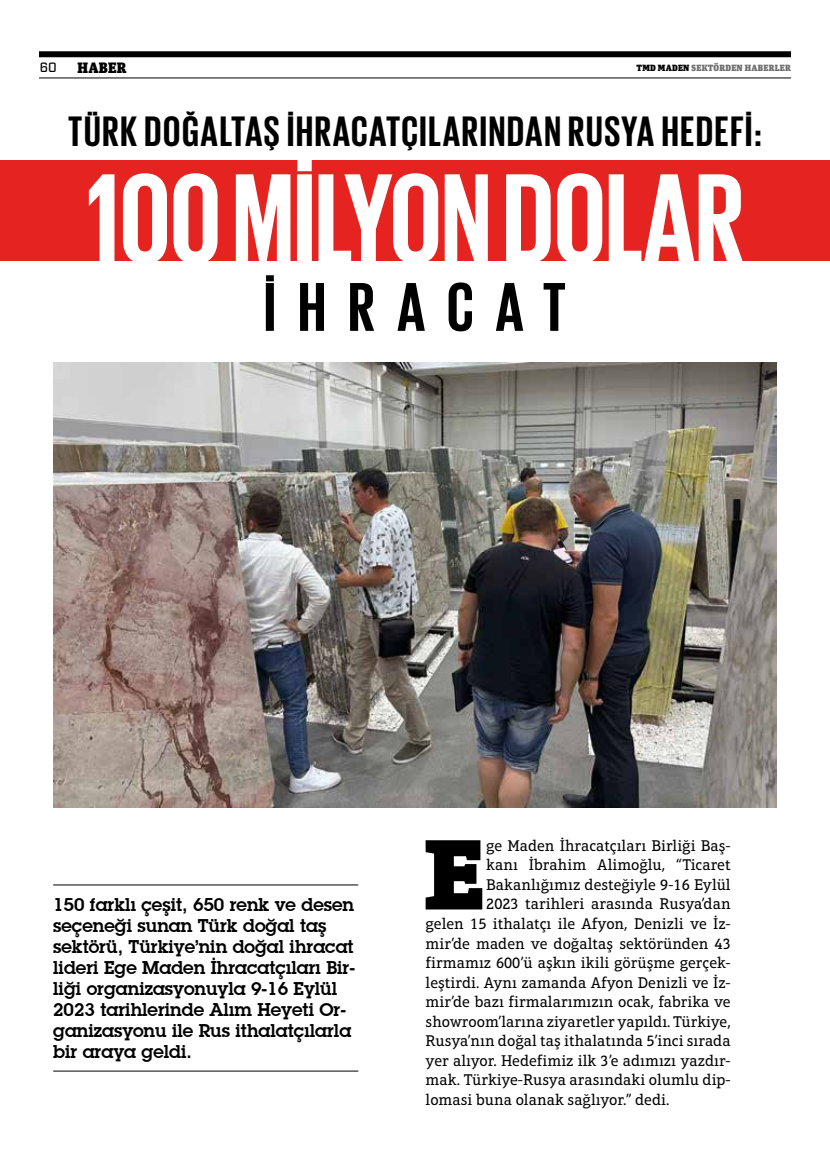
<style>
.page{position:relative;width:830px;height:1170px;background:#fff}
.page>*{position:absolute;margin:0;border:0;box-sizing:border-box;transform-origin:0 0}
.t1{font:700 130.5px "Giorgio Sans";color:#fff}
.t2{font:900 101.85px "Aptifer Slab LT Pro";color:#000}
.t3{font:700 70.5px "Giorgio Sans";letter-spacing:.315em;color:#000}
.t4{font:700 43.5px "Giorgio Sans";letter-spacing:.04em;color:#000}
.t5{font:700 18px/21px "Lubalin Graph";color:#000}
.t6{font:15.75px "Aptifer Slab LT Pro";color:#000}
.t7{font:900 15px "Unit Slab Pro";letter-spacing:.02em;color:#000}
.t8{font:500 13.5px "Industry";color:#000}
.t9{font:900 9px "Unit Slab Pro";letter-spacing:.02em;color:#706f6f}
.s1{color:#000}
</style>
<div class="page">
<div style="left:0;top:160px;width:829px;height:101px;background:#e52421"></div>
<hr style="left:53px;top:884px;width:305px;height:1px;background:#000">
<hr style="left:53px;top:1070px;width:305px;height:1px;background:#000">
<img style="left:53px;top:362px;width:723px;height:445px">
<div style="left:39px;top:51px;width:751px;height:6px;background:#000"></div>
<hr style="left:39px;top:78px;width:751px;height:1px;background:#000">
<p class="t8" style="left:40px;top:60px;width:18px">60</p>
<p class="t7" style="left:77px;top:57px;width:51px">HABER</p>
<p class="t9" style="left:636px;top:61px;width:156px"><span class="s1">TMD MADEN</span> SEKTÖRDEN HABERLER</p>
<h3 class="t4" style="left:68px;top:109px;width:694px">TÜRK DOĞALTAŞ İHRACATÇILARINDAN RUSYA HEDEFİ:</h3>
<h1 class="t1" style="left:86px;top:153px;width:658px">100 MİLYON DOLAR</h1>
<h3 class="t3" style="left:264px;top:271px;width:303px">İHRACAT</h3>
<p class="t5" style="left:53px;top:893px;width:303px">150 farklı çeşit, 650 renk ve desen seçeneği sunan Türk doğal taş sektörü, Türkiye’nin doğal ihracat lideri Ege Maden İhracatçıları Bir&shy;liği organizasyonuyla 9-16 Eylül<br>2023 tarihlerinde Alım Heyeti Or&shy;ganizasyonu ile Rus ithalatçılarla bir araya geldi.</p>
<h2 class="t2" style="left:423px;top:811px;width:65px">E</h2>
<p class="t6" style="left:486px;top:836px;width:246px">ge Maden İhracatçıları Birliği Baş-</p>
<p class="t6" style="left:486px;top:856px;width:246px">kanı İbrahim Alimoğlu, “Ticaret</p>
<p class="t6" style="left:486px;top:875px;width:246px">Bakanlığımız desteğiyle 9-16 Eylül</p>
<p class="t6" style="left:486px;top:895px;width:246px">2023 tarihleri arasında Rusya’dan</p>
<p class="t6" style="left:425px;top:914px;width:306px">gelen 15 ithalatçı ile Afyon, Denizli ve İz-</p>
<p class="t6" style="left:425px;top:934px;width:306px">mir’de maden ve doğaltaş sektöründen 43</p>
<p class="t6" style="left:425px;top:953px;width:306px">firmamız 600’ü aşkın ikili görüşme gerçek-</p>
<p class="t6" style="left:425px;top:973px;width:306px">leştirdi. Aynı zamanda Afyon Denizli ve İz-</p>
<p class="t6" style="left:425px;top:992px;width:306px">mir’de bazı firmalarımızın ocak, fabrika ve</p>
<p class="t6" style="left:425px;top:1012px;width:306px">showroom’larına ziyaretler yapıldı. Türkiye,</p>
<p class="t6" style="left:425px;top:1031px;width:306px">Rusya’nın doğal taş ithalatında 5’inci sırada</p>
<p class="t6" style="left:425px;top:1051px;width:306px">yer alıyor. Hedefimiz ilk 3’e adımızı yazdır-</p>
<p class="t6" style="left:425px;top:1070px;width:306px">mak. Türkiye-Rusya arasındaki olumlu dip-</p>
<p class="t6" style="left:425px;top:1090px;width:245px">lomasi buna olanak sağlıyor.” dedi.</p>
</div>
